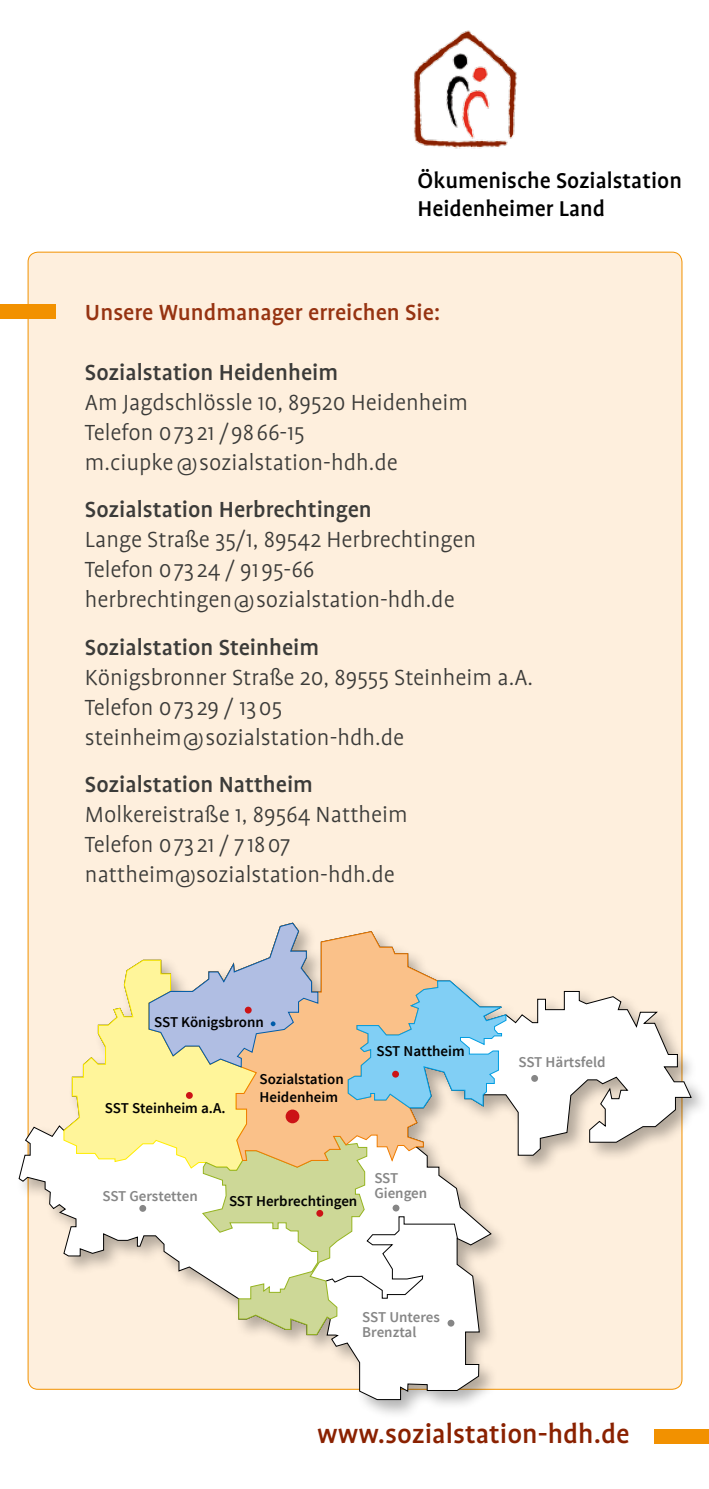
<style>
.page{position:relative;width:709px;height:1489px;background:#fff}
.page>*{position:absolute;margin:0;border:0;box-sizing:border-box;transform-origin:0 0}
.t1{font:500 30px "Profile";color:#8a2100}
.t2{font:300 25px/30px "Profile";color:#3b3b39}
.t3{font:500 25px "Profile";color:#3b3b39}
.t4{font:500 25px "Profile";color:#963311}
.t5{font:500 24.5px/28px "Profile";color:#000}
.t6{font:600 15px/18px "Source Sans Pro";color:#000}
.t7{font:600 15px/15px "Source Sans Pro";color:#868686}
</style>
<div class="page">
<div style="left:28px;top:252px;width:654px;height:1137px;background:#feefdd;border-radius:10px"></div>
<div style="left:654px;top:1429px;width:55px;height:14px;background:#f29100"></div>
<img style="left:414px;top:30px;width:103px;height:119px">
<div style="left:0;top:305px;width:55px;height:14px;background:#f29100"></div>
<div style="left:15px;top:919px;width:694px;height:499px;background:#000;opacity:.3"></div>
<svg style="left:18px;top:922px;width:674px;height:478px"></svg>
<div style="left:531px;top:1074px;width:7px;height:7px;background:#868686;border-radius:50%"></div>
<svg style="left:63px;top:922px;width:444px;height:413px"></svg>
<div style="left:245px;top:1006px;width:7px;height:7px;background:#cc1316;border-radius:50%"></div>
<div style="left:392px;top:1070px;width:7px;height:7px;background:#cc1316;border-radius:50%"></div>
<div style="left:316px;top:1209px;width:7px;height:7px;background:#cc1316;border-radius:50%"></div>
<div style="left:285px;top:1109px;width:14px;height:14px;background:#cc1316;border-radius:50%"></div>
<p class="t5" style="left:417px;top:166px;width:266px">Ökumenische Sozialstation<br>Heidenheimer Land</p>
<p class="t4" style="left:85px;top:299px;width:357px">Unsere Wundmanager erreichen Sie:</p>
<p class="t3" style="left:85px;top:359px;width:255px">Sozialstation Heidenheim</p>
<p class="t2" style="left:85px;top:387px;width:385px">Am Jagdschlössle 10, 89520 Heidenheim<br>Telefon 07321 /9866-15 m.ciupke@sozialstation-hdh.de</p>
<p class="t3" style="left:85px;top:496px;width:288px">Sozialstation Herbrechtingen</p>
<p class="t2" style="left:85px;top:524px;width:392px">Lange Straße 35/1, 89542 Herbrechtingen<br>Telefon 07324 / 9195-66 herbrechtingen@sozialstation-hdh.de</p>
<p class="t3" style="left:85px;top:634px;width:236px">Sozialstation Steinheim</p>
<p class="t2" style="left:85px;top:662px;width:449px">Königsbronner Straße 20, 89555 Steinheim a.A.<br>Telefon 07329 / 1305 steinheim@sozialstation-hdh.de</p>
<p class="t3" style="left:85px;top:771px;width:230px">Sozialstation Nattheim</p>
<p class="t2" style="left:85px;top:799px;width:324px">Molkereistraße 1, 89564 Nattheim<br>Telefon 07321 / 71807 nattheim@sozialstation-hdh.de</p>
<p class="t6" style="left:154px;top:1012px;width:111px">SST Königsbronn</p>
<p class="t6" style="left:105px;top:1099px;width:122px">SST Steinheim a.A.</p>
<p class="t6" style="left:259px;top:1070px;width:86px">Sozialstation<br>Heidenheim</p>
<p class="t6" style="left:376px;top:1042px;width:90px">SST Nattheim</p>
<p class="t7" style="left:102px;top:1189px;width:97px">SST Gerstetten</p>
<p class="t6" style="left:229px;top:1191px;width:130px">SST Herbrechtingen</p>
<p class="t7" style="left:374px;top:1171px;width:54px">SST<br>Giengen</p>
<p class="t7" style="left:362px;top:1309px;width:79px">SST Unteres<br>Brenztal</p>
<p class="t7" style="left:518px;top:1054px;width:89px">SST Härtsfeld</p>
<p class="t1" style="left:317px;top:1418px;width:313px">www.sozialstation-hdh.de</p>
</div>
